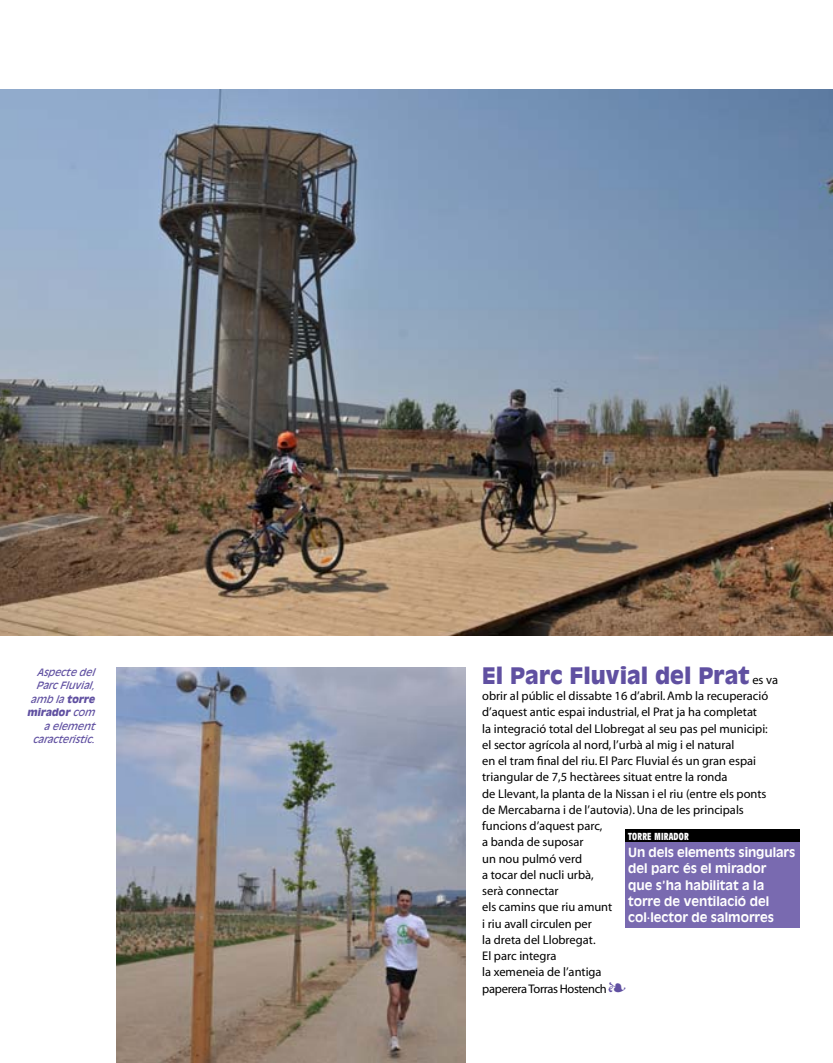
<style>
.page{position:relative;width:833px;height:1063px;background:#fff}
.page>*{position:absolute;margin:0;border:0;box-sizing:border-box;transform-origin:0 0}
.t1{font:900 22.5px "Antique Olive";color:#6050a1}
.t2{font:12.5px/16.2px "Myriad";color:#000}
.t3{font:700 12.5px/16.2px "Antique Olive";color:#fff}
.t4{font:italic 10px/13.5px "Antique Olive";color:#6050a1;text-align:right}
.t5{font:700 condensed 10px "Antique Olive";letter-spacing:.025em;color:#fff}
.s1{font-weight:900}
.s2{font-family:"Myriad";font-weight:400;font-size:12.5px;color:#000}
.s3{color:#6050a1}
</style>
<div class="page">
<img style="left:117px;top:667px;width:349px;height:396px">
<img style="left:0;top:89px;width:833px;height:546px">
<div style="left:625px;top:842px;width:175px;height:86px;background:#796ab0"></div>
<div style="left:625px;top:829px;width:175px;height:13px;background:#000"></div>
<p class="t4" style="left:27px;top:665px;width:71px">Aspecte del<br>Parc Fluvial, amb la <span class="s1">torre mirador</span> com a element característic.</p>
<h1 class="t1" style="left:482px;top:662px;width:297px">El Parc Fluvial del Prat <span class="s2">es va</span></h1>
<p class="t2" style="left:482px;top:688px;width:288px">obrir al públic el dissabte 16 d’abril. Amb la recuperació d’aquest antic espai industrial, el Prat ja ha completat la integració total del Llobregat al seu pas pel municipi: el sector agrícola al nord, l’urbà al mig i el natural<br>en el tram final del riu. El Parc Fluvial és un gran espai triangular de 7,5 hectàrees situat entre la ronda<br>de Llevant, la planta de la Nissan i el riu (entre els ponts de Mercabarna i de l’autovia). Una de les principals funcions d’aquest parc,<br>a banda de suposar<br>un nou pulmó verd<br>a tocar del nucli urbà,<br>serà connectar<br>els camins que riu amunt<br>i riu avall circulen per<br>la dreta del Llobregat.<br>El parc integra<br>la xemeneia de l’antiga<br>paperera Torras Hostench <span class="s3">❧</span></p>
<p class="t5" style="left:628px;top:831px;width:62px">TORRE MIRADOR</p>
<p class="t3" style="left:628px;top:844px;width:169px">Un dels elements singulars del parc és el mirador<br>que s’ha habilitat a la torre de ventilació del col·lector de salmorres</p>
</div>
